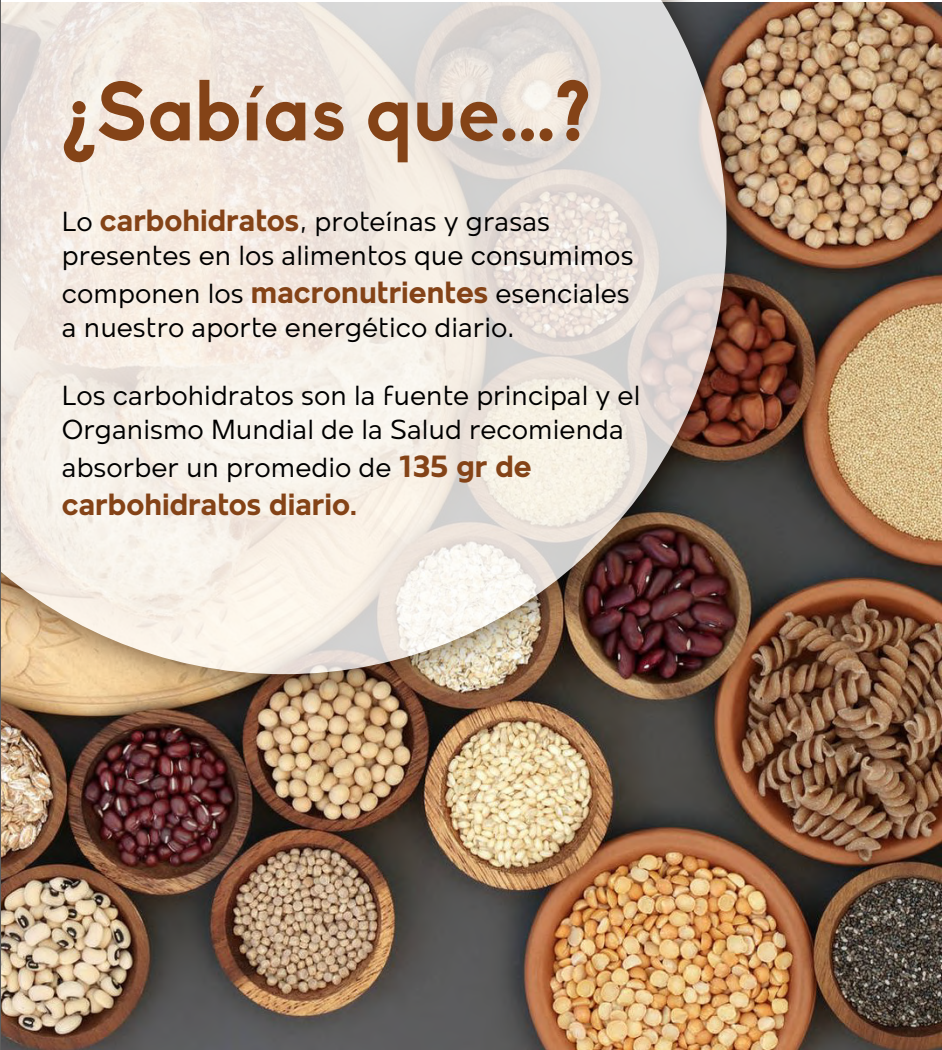
<style>
.page{position:relative;width:942px;height:1050px;background:#fff}
.page>*{position:absolute;margin:0;border:0;box-sizing:border-box;transform-origin:0 0}
.t1{font:700 82.5px "Biko";color:#844317}
.t2{font:700 31.5px "Mollen Personal Use";color:#844317}
.t3{font:28.35px/34px "Mollen Personal Use";color:#000}
.s1{font-weight:700;font-size:31.5px;color:#844317}
</style>
<div class="page">
<img style="left:0;top:3px;width:941px;height:1047px">
<img style="left:0;top:2px;width:773px;height:720px">
<svg style="left:0;top:1px;width:727px;height:673px;background:#e0d6ce"></svg>
<hr style="left:0;top:0;width:722px;height:1px;background:#5d5d5d">
<hr style="left:941px;top:0;width:1px;height:1050px;background:#5d5d5d">
<h1 class="t1" style="left:62px;top:62px;width:530px">¿Sabías que...?</h1>
<p class="t3" style="left:62px;top:204px;width:573px">Lo <span class="s1">carbohidratos</span>, proteínas y grasas presentes en los alimentos que consumimos</p>
<p class="t3" style="left:62px;top:276px;width:570px">componen los <span class="s1">macronutrientes</span> esenciales a nuestro aporte energético diario.</p>
<p class="t3" style="left:62px;top:378px;width:580px">Los carbohidratos son la fuente principal y el<br>Organismo Mundial de la Salud recomienda</p>
<p class="t3" style="left:62px;top:450px;width:471px">absorber un promedio de <span class="s1">135 gr de</span></p>
<p class="t2" style="left:62px;top:486px;width:297px">carbohidratos diario.</p>
</div>
